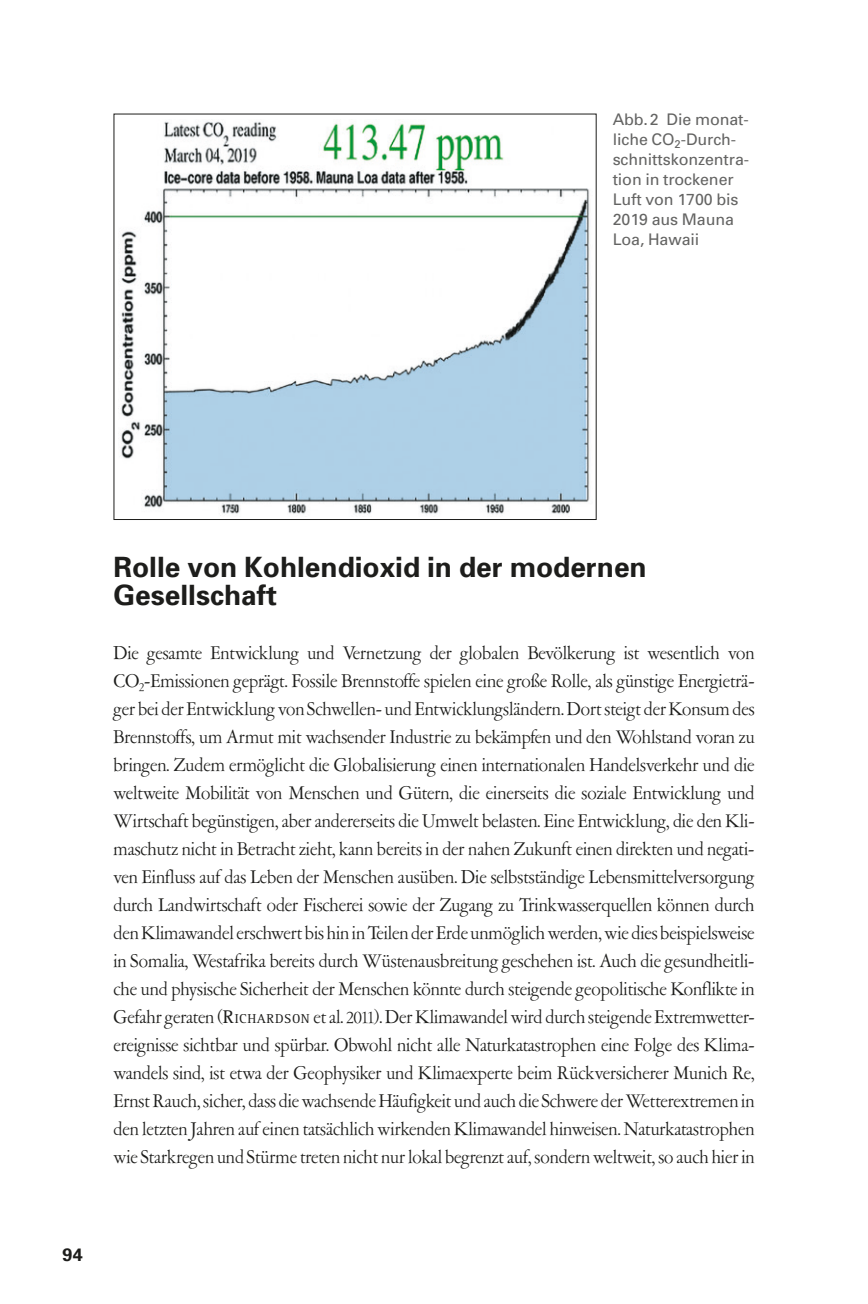
<style>
.page{position:relative;width:868px;height:1304px;background:#fff}
.page>*{position:absolute;margin:0;border:0;box-sizing:border-box;transform-origin:0 0}
.t1{font:700 28px/28px "Univers";color:#1d1d1b}
.t2{font:19px/28px "Garamont Amst SH";color:#1d1d1b;text-align:justify}
.t3{font:700 18px "Univers";color:#1d1d1b}
.t4{font:16px/20px "Univers";letter-spacing:-.005em;color:#646463}
.s1{font-family:"Rotis Serif"}
.s2{font-family:"Rotis Serif";font-size:13.4px}
</style>
<div class="page">
<img style="left:120px;top:121px;width:470px;height:394px">
<p class="t4" style="left:612px;top:109px;width:138px">Abb.2 Die monat&shy;liche CO<sub>2</sub>-Durch&shy;schnittskonzentra&shy;tion in trockener<br>Luft von 1700 bis<br>2019 aus Mauna<br>Loa, Hawaii</p>
<h1 class="t1" style="left:113px;top:553px;width:534px">Rolle von Kohlendioxid in der modernen<br>Gesellschaft</h1>
<p class="t2" style="left:113px;top:640px;width:642px">Die gesamte Entwicklung und Vernetzung der globalen Bevölkerung ist wesentlich von CO<sub>2</sub>-Emissionen geprägt. Fossile Brennstoffe spielen eine große Rolle, als günstige Energieträ&shy;ger bei der Entwicklung von Schwellen- und Entwicklungsländern. Dort steigt der Konsum des Brennstoffs, um Armut mit wachsender Industrie zu bekämpfen und den Wohlstand voran zu bringen. Zudem ermöglicht die Globalisierung einen internationalen Handelsverkehr und die weltweite Mobilität von Menschen und Gütern, die einerseits die soziale Entwicklung und Wirtschaft begünstigen, aber andererseits die Umwelt belasten. Eine Entwicklung, die den Kli&shy;maschutz nicht in Betracht zieht, kann bereits in der nahen Zukunft einen direkten und negati&shy;ven Einfluss auf das Leben der Menschen ausüben. Die selbstständige Lebensmittelversorgung durch Landwirtschaft oder Fischerei sowie der Zugang zu Trinkwasserquellen können durch den Klimawandel erschwert bis hin in Teilen der Erde unmöglich werden, wie dies beispielsweise in Somalia, Westafrika bereits durch Wüstenausbreitung geschehen ist. Auch die gesundheitli&shy;che und physische Sicherheit der Menschen könnte durch steigende geopolitische Konflikte in Gefahr geraten (<span class="s1">R</span><span class="s2">ICHARDSON</span> et al. 2011). Der Klimawandel wird durch steigende Extremwetter&shy;ereignisse sichtbar und spürbar. Obwohl nicht alle Naturkatastrophen eine Folge des Klima&shy;wandels sind, ist etwa der Geophysiker und Klimaexperte beim Rückversicherer Munich Re, Ernst Rauch, sicher, dass die wachsende Häufigkeit und auch die Schwere der Wetterextremen in den letzten Jahren auf einen tatsächlich wirkenden Klimawandel hinweisen. Naturkatastrophen wie Starkregen und Stürme treten nicht nur lokal begrenzt auf, sondern weltweit, so auch hier in</p>
<p class="t3" style="left:62px;top:1244px;width:22px">94</p>
</div>
